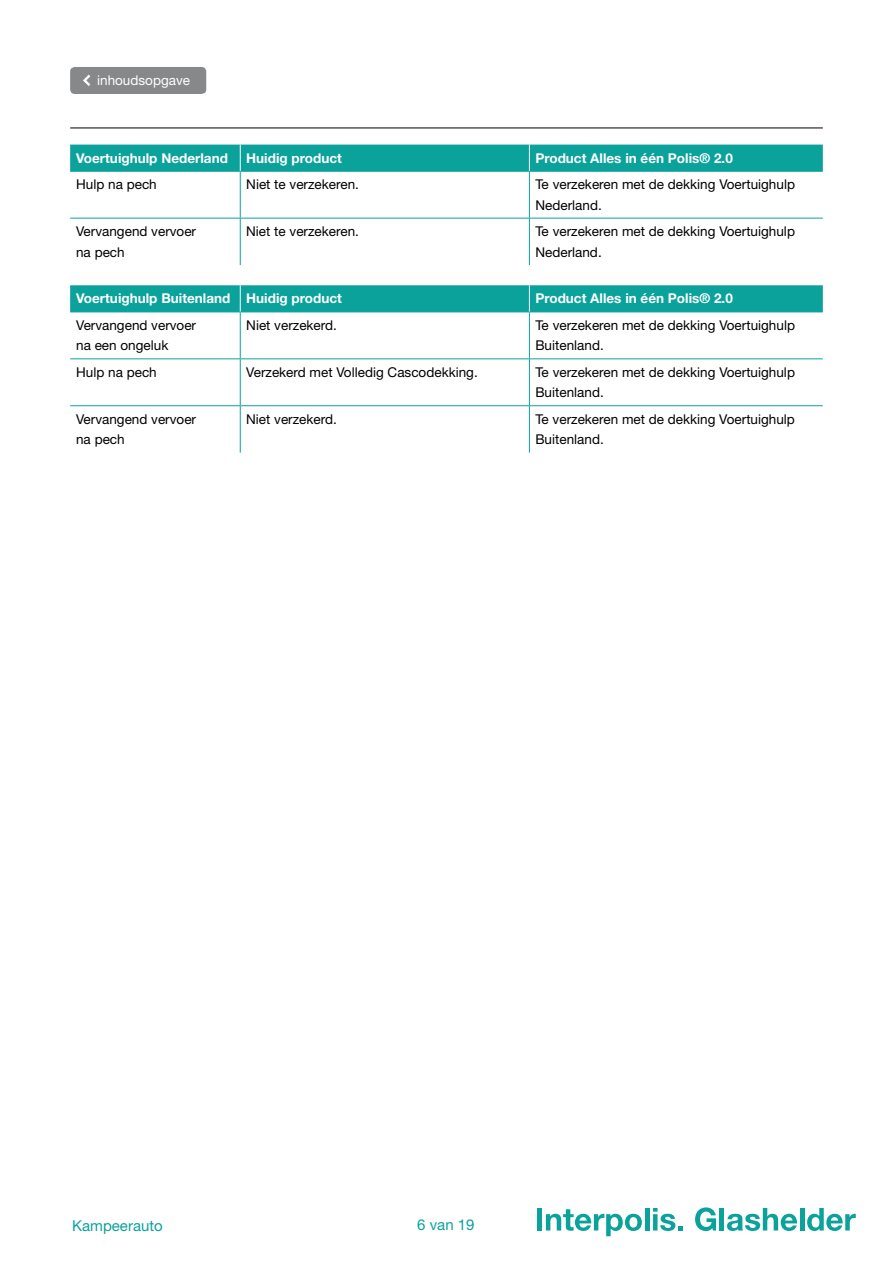
<style>
.page{position:relative;width:893px;height:1263px;background:#fff}
.page>*{position:absolute;margin:0;border:0;box-sizing:border-box;transform-origin:0 0}
.t1{font:15px "Helvetica Neue LT Std";color:#0ba29c}
.t2{font:13.5px/20.2px "Helvetica Neue LT Std";color:#000}
.t3{font:700 13.5px "Helvetica Neue LT Std";color:#fff}
.t4{font:13.5px "Helvetica Neue LT Std";color:#fff}
</style>
<div class="page">
<hr style="left:70px;top:128px;width:753px;height:1px;background:#000">
<div style="left:537px;top:1208px;width:5px;height:22px;background:#0ba29c"></div>
<svg style="left:546px;top:1209px;width:96px;height:27px"></svg>
<hr style="left:645px;top:1208px;width:4px;height:22px;background:#0ba29c">
<svg style="left:653px;top:1208px;width:30px;height:23px"></svg>
<svg style="left:695px;top:1207px;width:21px;height:24px"></svg>
<hr style="left:720px;top:1208px;width:4px;height:22px;background:#0ba29c">
<svg style="left:727px;top:1208px;width:70px;height:23px"></svg>
<hr style="left:800px;top:1208px;width:4px;height:22px;background:#0ba29c">
<svg style="left:807px;top:1208px;width:49px;height:23px"></svg>
<div style="left:70px;top:67px;width:136px;height:27px;background:#87888a;border-radius:5px"></div>
<svg style="left:83px;top:75px;width:7px;height:11px"></svg>
<hr style="left:70px;top:171px;width:170px;height:1px;background:#0ba29c">
<hr style="left:240px;top:171px;width:289px;height:1px;background:#0ba29c">
<hr style="left:529px;top:171px;width:294px;height:1px;background:#0ba29c">
<hr style="left:240px;top:172px;width:1px;height:46px;background:#0ba29c">
<hr style="left:529px;top:172px;width:1px;height:46px;background:#0ba29c">
<hr style="left:70px;top:218px;width:170px;height:1px;background:#0ba29c">
<hr style="left:240px;top:218px;width:1px;height:47px;background:#0ba29c">
<hr style="left:240px;top:218px;width:289px;height:1px;background:#0ba29c">
<hr style="left:529px;top:218px;width:1px;height:47px;background:#0ba29c">
<hr style="left:529px;top:218px;width:294px;height:1px;background:#0ba29c">
<div style="left:70px;top:145px;width:753px;height:26px;background:#0ba29c"></div>
<hr style="left:70px;top:312px;width:170px;height:1px;background:#0ba29c">
<hr style="left:240px;top:312px;width:289px;height:1px;background:#0ba29c">
<hr style="left:529px;top:312px;width:294px;height:1px;background:#0ba29c">
<hr style="left:240px;top:312px;width:1px;height:46px;background:#0ba29c">
<hr style="left:529px;top:312px;width:1px;height:46px;background:#0ba29c">
<hr style="left:70px;top:358px;width:170px;height:1px;background:#0ba29c">
<hr style="left:240px;top:359px;width:1px;height:46px;background:#0ba29c">
<hr style="left:240px;top:358px;width:289px;height:1px;background:#0ba29c">
<hr style="left:529px;top:359px;width:1px;height:46px;background:#0ba29c">
<hr style="left:529px;top:358px;width:294px;height:1px;background:#0ba29c">
<hr style="left:70px;top:405px;width:170px;height:1px;background:#0ba29c">
<hr style="left:240px;top:406px;width:1px;height:47px;background:#0ba29c">
<hr style="left:240px;top:405px;width:289px;height:1px;background:#0ba29c">
<hr style="left:529px;top:406px;width:1px;height:47px;background:#0ba29c">
<hr style="left:529px;top:405px;width:294px;height:1px;background:#0ba29c">
<div style="left:70px;top:285px;width:753px;height:27px;background:#0ba29c"></div>
<p class="t4" style="left:97px;top:72px;width:94px">inhoudsopgave</p>
<p class="t3" style="left:76px;top:150px;width:153px">Voertuighulp Nederland</p>
<p class="t3" style="left:246px;top:150px;width:97px">Huidig product</p>
<p class="t3" style="left:535px;top:150px;width:199px">Product Alles in één Polis® 2.0</p>
<p class="t2" style="left:76px;top:174px;width:82px">Hulp na pech</p>
<p class="t2" style="left:246px;top:174px;width:114px">Niet te verzekeren.</p>
<p class="t2" style="left:535px;top:174px;width:261px">Te verzekeren met de dekking Voertuighulp<br>Nederland.</p>
<p class="t2" style="left:76px;top:221px;width:121px">Vervangend vervoer na pech</p>
<p class="t2" style="left:246px;top:221px;width:114px">Niet te verzekeren.</p>
<p class="t2" style="left:535px;top:221px;width:261px">Te verzekeren met de dekking Voertuighulp<br>Nederland.</p>
<p class="t3" style="left:76px;top:290px;width:267px">Voertuighulp Buitenland Huidig product</p>
<p class="t3" style="left:535px;top:290px;width:199px">Product Alles in één Polis® 2.0</p>
<p class="t2" style="left:76px;top:315px;width:121px">Vervangend vervoer na een ongeluk</p>
<p class="t2" style="left:246px;top:315px;width:92px">Niet verzekerd.</p>
<p class="t2" style="left:535px;top:315px;width:261px">Te verzekeren met de dekking Voertuighulp<br>Buitenland.</p>
<p class="t2" style="left:76px;top:362px;width:82px">Hulp na pech</p>
<p class="t2" style="left:246px;top:362px;width:233px">Verzekerd met Volledig Cascodekking.</p>
<p class="t2" style="left:535px;top:362px;width:261px">Te verzekeren met de dekking Voertuighulp<br>Buitenland.</p>
<p class="t2" style="left:76px;top:409px;width:121px">Vervangend vervoer na pech</p>
<p class="t2" style="left:246px;top:409px;width:92px">Niet verzekerd.</p>
<p class="t2" style="left:535px;top:409px;width:261px">Te verzekeren met de dekking Voertuighulp<br>Buitenland.</p>
<p class="t1" style="left:72px;top:1216px;width:92px">Kampeerauto</p>
<p class="t1" style="left:417px;top:1216px;width:59px">6 van 19</p>
</div>
